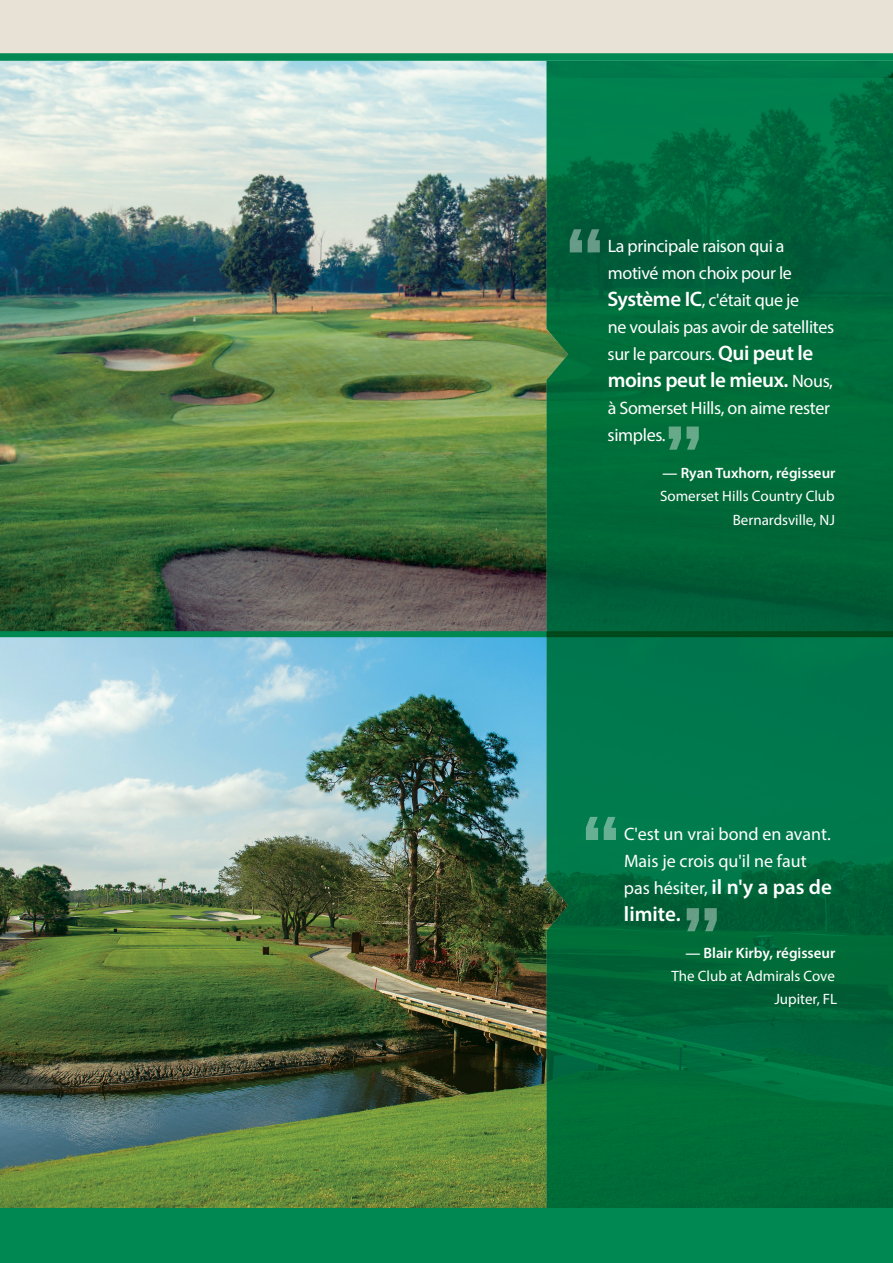
<style>
.page{position:relative;width:893px;height:1263px;background:#fff}
.page>*{position:absolute;margin:0;border:0;box-sizing:border-box;transform-origin:0 0}
.Body_10pt{font:600 21px "Myriad Pro";letter-spacing:-.02em;color:#fff}
.Body_10pt-2{font:18px/27px "Myriad Pro";letter-spacing:-.02em;color:#fff}
.Body_10pt-3{font:18px/27px "Myriad Pro";color:#fff}
.Body_10pt-4{font:15px/23.2px "Myriad Pro";color:#fff;text-align:right}
.s1{font-weight:600;font-size:21px}
.s2{font-weight:400;font-size:18px}
.s3{font-weight:600}
</style>
<div class="page">
<img style="left:0;top:61px;width:546px;height:1148px">
<div style="left:0;top:0;width:893px;height:57px;background:#e8e1d6"></div>
<hr style="left:0;top:60px;width:1px;height:700px;background:#f4f1eb">
<img style="left:0;top:503px;width:1px;height:239px">
<div style="left:0;top:631px;width:893px;height:6px;background:#008852"></div>
<svg style="left:546px;top:61px;width:347px;height:573px;background:#006a3c"></svg>
<svg style="left:546px;top:634px;width:347px;height:575px;background:#006f40"></svg>
<div style="left:0;top:1209px;width:893px;height:54px;background:#008852"></div>
<svg style="left:669px;top:426px;width:30px;height:24px"></svg>
<svg style="left:570px;top:229px;width:30px;height:23px"></svg>
<svg style="left:687px;top:908px;width:30px;height:23px"></svg>
<svg style="left:586px;top:817px;width:30px;height:23px"></svg>
<div style="left:0;top:53px;width:893px;height:8px;background:#008852"></div>
<p class="Body_10pt-2" style="left:607px;top:233px;width:228px">La principale raison qui a motivé mon choix pour le<br><span class="s1">Système IC</span>, c'était que je<br>ne voulais pas avoir de satellites sur le parcours. <span class="s1">Qui peut le</span></p>
<p class="Body_10pt" style="left:608px;top:367px;width:227px">moins peut le mieux. <span class="s2">Nous,</span></p>
<p class="Body_10pt-2" style="left:608px;top:395px;width:224px">à Somerset Hills, on aime rester simples.</p>
<p class="Body_10pt-4" style="left:660px;top:461px;width:177px"><span class="s3">— Ryan Tuxhorn, régisseur<br></span>Somerset Hills Country Club<br>Bernardsville, NJ</p>
<p class="Body_10pt-3" style="left:624px;top:820px;width:209px">C'est un vrai bond en avant.<br>Mais je crois qu'il ne faut pas hésiter, <span class="s1">il n'y a pas de</span></p>
<p class="Body_10pt" style="left:624px;top:900px;width:58px">limite.</p>
<p class="Body_10pt-4" style="left:671px;top:941px;width:167px"><span class="s3">— Blair Kirby, régisseur<br></span>The Club at Admirals Cove<br>Jupiter, FL</p>
</div>
